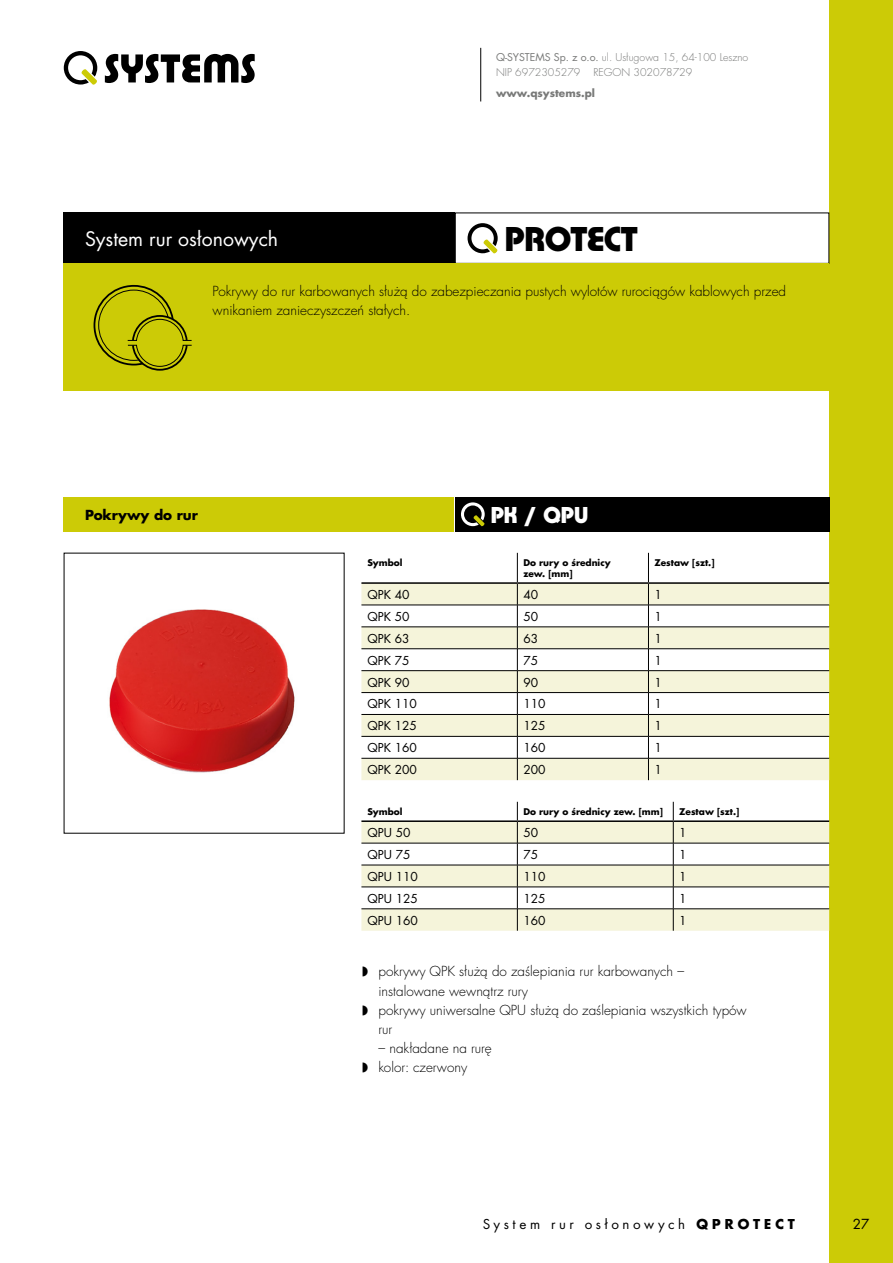
<style>
.page{position:relative;width:893px;height:1263px;background:#fff}
.page>*{position:absolute;margin:0;border:0;box-sizing:border-box;transform-origin:0 0}
.t1{font:600 36px "Pump Std";color:#000}
.t2{font:600 24px "Pump Std";color:#fff}
.t3{font:19.5px "Futura LT Pro";color:#fff}
.t4{font:15px "Futura Boo";letter-spacing:.24em;color:#000}
.t5{font:300 13.5px/19.2px "Futura LT Pro";color:#000}
.t6{font:700 13.5px "Futura LT Pro";color:#000}
.t7{font:13.5px "Futura LT Pro";color:#000}
.t8{font:12px "Futura LT Pro";color:#000}
.t9{font:300 10.5px/15px "Futura LT Pro";color:#787978}
.t10{font:700 10.5px "Futura LT Pro";color:#787978}
.t11{font:700 9px/10.8px "Futura LT Pro";color:#000}
.s1{font-weight:400}
.s2{font-family:"Futura";font-weight:700}
</style>
<div class="page">
<svg style="left:64px;top:51px;width:34px;height:34px"></svg>
<svg style="left:105px;top:54px;width:150px;height:29px"></svg>
<div style="left:829px;top:0;width:64px;height:1263px;background:#cccb06"></div>
<hr style="left:480px;top:48px;width:1px;height:53px;background:#000">
<div style="left:455px;top:497px;width:36px;height:34px;background:#000"></div>
<svg style="left:461px;top:502px;width:24px;height:24px"></svg>
<svg style="left:468px;top:223px;width:30px;height:31px"></svg>
<div style="left:64px;top:213px;width:391px;height:51px;background:#000"></div>
<img style="left:109px;top:609px;width:186px;height:164px">
<div style="left:491px;top:497px;width:338px;height:34px;background:#000"></div>
<div style="left:64px;top:497px;width:390px;height:34px;background:#cccb06"></div>
<div style="left:64px;top:264px;width:765px;height:127px;background:#cccb06"></div>
<svg style="left:361px;top:584px;width:468px;height:196px;fill:#f5f4da"></svg>
<hr style="left:361px;top:605px;width:156px;height:1px;background:#000">
<hr style="left:517px;top:605px;width:131px;height:1px;background:#000">
<hr style="left:648px;top:605px;width:181px;height:1px;background:#000">
<hr style="left:361px;top:627px;width:156px;height:1px;background:#000">
<hr style="left:517px;top:627px;width:131px;height:1px;background:#000">
<hr style="left:648px;top:627px;width:181px;height:1px;background:#000">
<hr style="left:361px;top:648px;width:156px;height:1px;background:#000">
<hr style="left:517px;top:648px;width:131px;height:1px;background:#000">
<hr style="left:648px;top:648px;width:181px;height:1px;background:#000">
<hr style="left:361px;top:670px;width:156px;height:1px;background:#000">
<hr style="left:517px;top:670px;width:131px;height:1px;background:#000">
<hr style="left:648px;top:670px;width:181px;height:1px;background:#000">
<hr style="left:361px;top:692px;width:156px;height:1px;background:#000">
<hr style="left:517px;top:692px;width:131px;height:1px;background:#000">
<hr style="left:648px;top:692px;width:181px;height:1px;background:#000">
<hr style="left:361px;top:714px;width:156px;height:1px;background:#000">
<hr style="left:517px;top:714px;width:131px;height:1px;background:#000">
<hr style="left:648px;top:714px;width:181px;height:1px;background:#000">
<hr style="left:361px;top:736px;width:156px;height:1px;background:#000">
<hr style="left:517px;top:736px;width:131px;height:1px;background:#000">
<hr style="left:648px;top:736px;width:181px;height:1px;background:#000">
<hr style="left:361px;top:758px;width:156px;height:1px;background:#000">
<hr style="left:517px;top:758px;width:131px;height:1px;background:#000">
<svg style="left:517px;top:553px;width:1px;height:227px"></svg>
<hr style="left:648px;top:758px;width:181px;height:1px;background:#000">
<svg style="left:648px;top:553px;width:1px;height:227px"></svg>
<hr style="left:361px;top:582px;width:156px;height:2px;background:#000">
<hr style="left:517px;top:582px;width:131px;height:2px;background:#000">
<hr style="left:648px;top:582px;width:181px;height:2px;background:#000">
<svg style="left:361px;top:822px;width:468px;height:109px;fill:#f5f4da"></svg>
<hr style="left:361px;top:843px;width:156px;height:1px;background:#000">
<hr style="left:517px;top:843px;width:156px;height:1px;background:#000">
<hr style="left:673px;top:843px;width:156px;height:1px;background:#000">
<hr style="left:361px;top:865px;width:156px;height:1px;background:#000">
<hr style="left:517px;top:865px;width:156px;height:1px;background:#000">
<hr style="left:673px;top:865px;width:156px;height:1px;background:#000">
<hr style="left:361px;top:887px;width:156px;height:1px;background:#000">
<hr style="left:517px;top:887px;width:156px;height:1px;background:#000">
<hr style="left:673px;top:887px;width:156px;height:1px;background:#000">
<hr style="left:361px;top:908px;width:156px;height:1px;background:#000">
<hr style="left:517px;top:908px;width:156px;height:1px;background:#000">
<svg style="left:517px;top:802px;width:1px;height:129px"></svg>
<hr style="left:673px;top:908px;width:156px;height:1px;background:#000">
<svg style="left:673px;top:802px;width:1px;height:129px"></svg>
<hr style="left:361px;top:820px;width:156px;height:2px;background:#000">
<hr style="left:517px;top:820px;width:156px;height:2px;background:#000">
<hr style="left:673px;top:820px;width:156px;height:2px;background:#000">
<svg style="left:93px;top:285px;width:99px;height:86px"></svg>
<p class="t9" style="left:496px;top:50px;width:254px"><span class="s1">Q-SYSTEMS Sp. z o.o.</span> ul. Usługowa 15, 64-100 Leszno<br>NIP 6972305279 REGON 302078729</p>
<p class="t10" style="left:496px;top:85px;width:101px">www.qsystems.pl</p>
<h3 class="t3" style="left:85px;top:226px;width:195px">System rur osłonowych</h3>
<h1 class="t1" style="left:505px;top:218px;width:134px">PROTECT</h1>
<p class="t5" style="left:213px;top:282px;width:575px">Pokrywy do rur karbowanych służą do zabezpieczania pustych wylotów rurociągów kablowych przed wnikaniem zanieczyszczeń stałych.</p>
<p class="t6" style="left:85px;top:505px;width:114px">Pokrywy do rur</p>
<h2 class="t2" style="left:491px;top:502px;width:99px">PK / QPU</h2>
<p class="t11" style="left:367px;top:557px;width:37px">Symbol</p>
<p class="t11" style="left:523px;top:557px;width:89px">Do rury o średnicy zew. [mm]</p>
<p class="t11" style="left:654px;top:557px;width:62px">Zestaw [szt.]</p>
<p class="t8" style="left:367px;top:586px;width:44px">QPK 40</p>
<p class="t8" style="left:523px;top:586px;width:16px">40</p>
<p class="t8" style="left:654px;top:586px;width:9px">1</p>
<p class="t8" style="left:367px;top:608px;width:44px">QPK 50</p>
<p class="t8" style="left:523px;top:608px;width:16px">50</p>
<p class="t8" style="left:654px;top:608px;width:9px">1</p>
<p class="t8" style="left:367px;top:630px;width:44px">QPK 63</p>
<p class="t8" style="left:523px;top:630px;width:16px">63</p>
<p class="t8" style="left:654px;top:630px;width:9px">1</p>
<p class="t8" style="left:367px;top:652px;width:44px">QPK 75</p>
<p class="t8" style="left:523px;top:652px;width:16px">75</p>
<p class="t8" style="left:654px;top:652px;width:9px">1</p>
<p class="t8" style="left:367px;top:674px;width:44px">QPK 90</p>
<p class="t8" style="left:523px;top:674px;width:16px">90</p>
<p class="t8" style="left:654px;top:674px;width:9px">1</p>
<p class="t8" style="left:367px;top:696px;width:51px">QPK 110</p>
<p class="t8" style="left:523px;top:696px;width:24px">110</p>
<p class="t8" style="left:654px;top:696px;width:9px">1</p>
<p class="t8" style="left:367px;top:718px;width:51px">QPK 125</p>
<p class="t8" style="left:523px;top:718px;width:24px">125</p>
<p class="t8" style="left:654px;top:718px;width:9px">1</p>
<p class="t8" style="left:367px;top:740px;width:51px">QPK 160</p>
<p class="t8" style="left:523px;top:740px;width:24px">160</p>
<p class="t8" style="left:654px;top:740px;width:9px">1</p>
<p class="t8" style="left:367px;top:761px;width:51px">QPK 200</p>
<p class="t8" style="left:523px;top:761px;width:24px">200</p>
<p class="t8" style="left:654px;top:761px;width:9px">1</p>
<p class="t11" style="left:367px;top:806px;width:37px">Symbol</p>
<p class="t11" style="left:523px;top:806px;width:141px">Do rury o średnicy zew. [mm]</p>
<p class="t11" style="left:679px;top:806px;width:62px">Zestaw [szt.]</p>
<p class="t8" style="left:367px;top:824px;width:45px">QPU 50</p>
<p class="t8" style="left:523px;top:824px;width:16px">50</p>
<p class="t8" style="left:679px;top:824px;width:9px">1</p>
<p class="t8" style="left:367px;top:846px;width:45px">QPU 75</p>
<p class="t8" style="left:523px;top:846px;width:16px">75</p>
<p class="t8" style="left:679px;top:846px;width:9px">1</p>
<p class="t8" style="left:367px;top:868px;width:52px">QPU 110</p>
<p class="t8" style="left:523px;top:868px;width:24px">110</p>
<p class="t8" style="left:679px;top:868px;width:9px">1</p>
<p class="t8" style="left:367px;top:890px;width:52px">QPU 125</p>
<p class="t8" style="left:523px;top:890px;width:24px">125</p>
<p class="t8" style="left:679px;top:890px;width:9px">1</p>
<p class="t8" style="left:367px;top:912px;width:52px">QPU 160</p>
<p class="t8" style="left:523px;top:912px;width:24px">160</p>
<p class="t8" style="left:679px;top:912px;width:9px">1</p>
<p class="t5" style="left:378px;top:962px;width:370px">pokrywy QPK służą do zaślepiania rur karbowanych – instalowane wewnątrz rury<br>pokrywy uniwersalne QPU służą do zaślepiania wszystkich typów rur</p>
<p class="t5" style="left:378px;top:1039px;width:115px">– nakładane na rurę kolor: czerwony</p>
<p class="t4" style="left:483px;top:1215px;width:314px">System rur osłonowych <span class="s2">QPROTECT</span></p>
<p class="t7" style="left:853px;top:1215px;width:18px">27</p>
</div>
